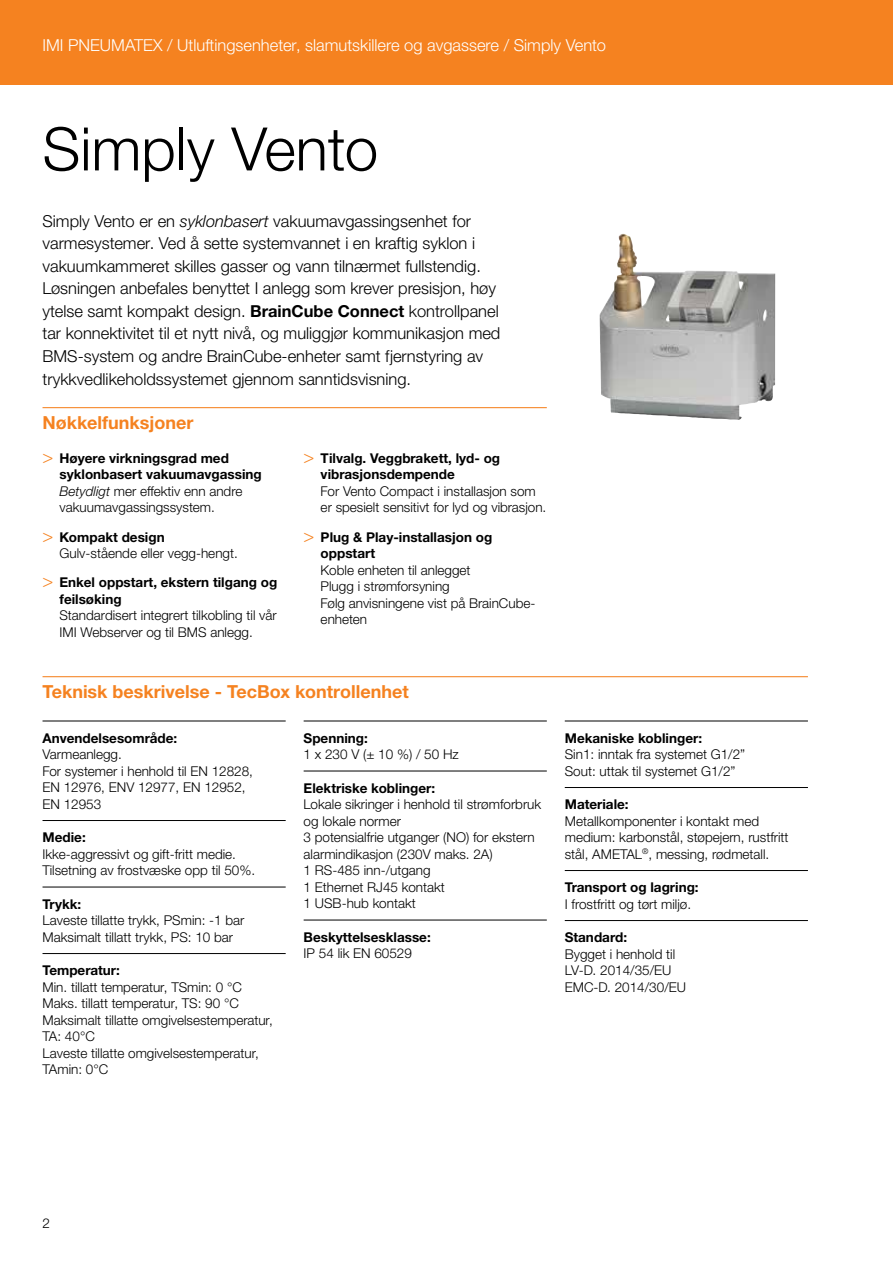
<style>
.page{position:relative;width:893px;height:1263px;background:#fff}
.page>*{position:absolute;margin:0;border:0;box-sizing:border-box;transform-origin:0 0}
.t1{font:300 60px "Helvetica Neue LTW1 G";color:#000}
.t2{font:700 18px "Helvetica Neue LTW1 G";color:#f58220}
.t3{font:300 16.5px/22.5px "Helvetica Neue LTW1 G";color:#000}
.t4{font:300 16.5px "Helvetica Neue LTW1 G";color:#fff}
.t5{font:300 13.5px/16.5px "Helvetica Neue LTW1 G";color:#000}
.t6{font:700 13.5px/16.5px "Helvetica Neue LTW1 G";color:#000}
.s1{font-style:italic}
.s2{font-weight:700}
.s3{font-family:"Helvetica Neue LT Std";font-weight:300;font-size:18px;color:#f58220}
.s4{font-weight:300;font-style:italic}
.s5{font-weight:300}
.s6{font-family:"Helvetica Neue LT Std";font-size:18px;color:#f58220}
</style>
<div class="page">
<div style="left:0;top:0;width:893px;height:85px;background:#f58220"></div>
<hr style="left:43px;top:407px;width:504px;height:1px;background:#f58220">
<hr style="left:43px;top:676px;width:765px;height:1px;background:#f58220">
<hr style="left:43px;top:721px;width:243px;height:1px;background:#000">
<hr style="left:43px;top:820px;width:243px;height:1px;background:#000">
<hr style="left:43px;top:887px;width:243px;height:1px;background:#000">
<hr style="left:43px;top:953px;width:243px;height:1px;background:#000">
<hr style="left:304px;top:721px;width:243px;height:1px;background:#000">
<hr style="left:304px;top:771px;width:243px;height:1px;background:#000">
<hr style="left:304px;top:920px;width:243px;height:1px;background:#000">
<hr style="left:565px;top:721px;width:243px;height:1px;background:#000">
<hr style="left:565px;top:787px;width:243px;height:1px;background:#000">
<hr style="left:565px;top:870px;width:243px;height:1px;background:#000">
<hr style="left:565px;top:920px;width:243px;height:1px;background:#000">
<img style="left:599px;top:234px;width:177px;height:186px">
<p class="t4" style="left:43px;top:35px;width:565px">IMI PNEUMATEX / Utluftingsenheter, slamutskillere og avgassere / Simply Vento</p>
<h1 class="t1" style="left:43px;top:112px;width:337px">Simply Vento</h1>
<p class="t3" style="left:43px;top:210px;width:459px">Simply Vento er en <span class="s1">syklonbasert</span> vakuumavgassingsenhet for varmesystemer. Ved å sette systemvannet i en kraftig syklon i vakuumkammeret skilles gasser og vann tilnærmet fullstendig.<br>Løsningen anbefales benyttet I anlegg som krever presisjon, høy ytelse samt kompakt design. <span class="s2">BrainCube Connect</span> kontrollpanel tar konnektivitet til et nytt nivå, og muliggjør kommunikasjon med BMS-system og andre BrainCube-enheter samt fjernstyring av trykkvedlikeholdssystemet gjennom sanntidsvisning.</p>
<h2 class="t2" style="left:43px;top:412px;width:153px">Nøkkelfunksjoner</h2>
<p class="t6" style="left:60px;top:450px;width:204px;text-indent:-17px"><span class="s3">&gt;</span> Høyere virkningsgrad med syklonbasert vakuumavgassing<br><span class="s4">Betydligt</span> <span class="s5">mer effektiv enn andre vakuumavgassingssystem.</span></p>
<p class="t5" style="left:60px;top:529px;width:180px;text-indent:-17px"><span class="s6">&gt;</span> <span class="s2">Kompakt design<br></span>Gulv-stående eller vegg-hengt.</p>
<p class="t6" style="left:60px;top:574px;width:219px;text-indent:-17px"><span class="s3">&gt;</span> Enkel oppstart, ekstern tilgang og feilsøking</p>
<p class="t5" style="left:60px;top:607px;width:219px">Standardisert integrert tilkobling til vår<br>IMI Webserver og til BMS anlegg.</p>
<p class="t6" style="left:321px;top:450px;width:181px;text-indent:-17px"><span class="s3">&gt;</span> Tilvalg. Veggbrakett, lyd- og vibrasjonsdempende</p>
<p class="t5" style="left:321px;top:483px;width:227px">For Vento Compact i installasjon som er spesielt sensitivt for lyd og vibrasjon.</p>
<p class="t6" style="left:321px;top:529px;width:173px;text-indent:-17px"><span class="s3">&gt;</span> Plug &amp; Play-installasjon og oppstart</p>
<p class="t5" style="left:321px;top:562px;width:216px">Koble enheten til anlegget<br>Plugg i strømforsyning<br>Følg anvisningene vist på BrainCube&shy;enheten</p>
<h2 class="t2" style="left:43px;top:681px;width:368px">Teknisk beskrivelse - TecBox kontrollenhet</h2>
<p class="t6" style="left:43px;top:729px;width:136px">Anvendelsesområde:</p>
<p class="t5" style="left:43px;top:746px;width:212px">Varmeanlegg.<br>For systemer i henhold til EN 12828,<br>EN 12976, ENV 12977, EN 12952,<br>EN 12953</p>
<p class="t6" style="left:43px;top:829px;width:45px">Medie:</p>
<p class="t5" style="left:43px;top:845px;width:214px">Ikke-aggressivt og gift-fritt medie.<br>Tilsetning av frostvæske opp til 50%.</p>
<p class="t6" style="left:43px;top:895px;width:40px">Trykk:</p>
<p class="t5" style="left:43px;top:912px;width:204px">Laveste tillatte trykk, PSmin: -1 bar<br>Maksimalt tillatt trykk, PS: 10 bar</p>
<p class="t6" style="left:43px;top:962px;width:79px">Temperatur:</p>
<p class="t5" style="left:43px;top:978px;width:232px">Min. tillatt temperatur, TSmin: 0 °C<br>Maks. tillatt temperatur, TS: 90 °C<br>Maksimalt tillatte omgivelsestemperatur,<br>TA: 40°C<br>Laveste tillatte omgivelsestemperatur,<br>TAmin: 0°C</p>
<p class="t6" style="left:304px;top:729px;width:66px">Spenning:</p>
<p class="t5" style="left:304px;top:746px;width:157px">1 x 230 V (± 10 %) / 50 Hz</p>
<p class="t6" style="left:304px;top:779px;width:133px">Elektriske koblinger:</p>
<p class="t5" style="left:304px;top:796px;width:239px">Lokale sikringer i henhold til strømforbruk og lokale normer<br>3 potensialfrie utganger (NO) for ekstern alarmindikasjon (230V maks. 2A)<br>1 RS-485 inn-/utgang<br>1 Ethernet RJ45 kontakt<br>1 USB-hub kontakt</p>
<p class="t6" style="left:304px;top:928px;width:129px">Beskyttelsesklasse:</p>
<p class="t5" style="left:304px;top:945px;width:110px">IP 54 lik EN 60529</p>
<p class="t6" style="left:565px;top:729px;width:139px">Mekaniske koblinger:</p>
<p class="t5" style="left:565px;top:746px;width:182px">Sin1: inntak fra systemet G1/2”<br>Sout: uttak til systemet G1/2”</p>
<p class="t6" style="left:565px;top:796px;width:65px">Materiale:</p>
<p class="t5" style="left:565px;top:812px;width:225px">Metallkomponenter i kontakt med medium: karbonstål, støpejern, rustfritt stål, AMETAL<sup>®</sup>, messing, rødmetall.</p>
<p class="t6" style="left:565px;top:879px;width:135px">Transport og lagring:</p>
<p class="t5" style="left:565px;top:895px;width:128px">I frostfritt og tørt miljø.</p>
<p class="t6" style="left:565px;top:929px;width:64px">Standard:</p>
<p class="t5" style="left:565px;top:945px;width:123px">Bygget i henhold til<br>LV-D. 2014/35/EU<br>EMC-D. 2014/30/EU</p>
<p class="t5" style="left:43px;top:1215px;width:9px">2</p>
</div>
